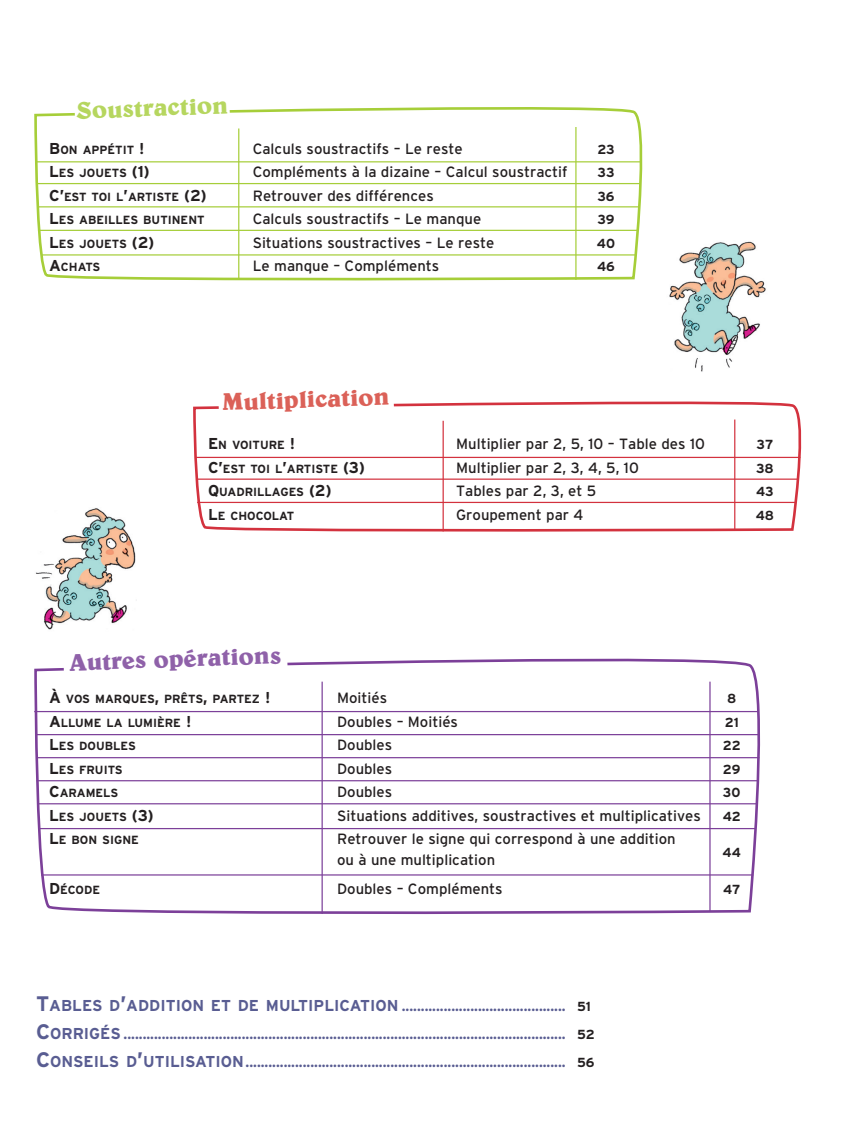
<style>
.page{position:relative;width:846px;height:1141px;background:#fff}
.page>*{position:absolute;margin:0;border:0;box-sizing:border-box;transform-origin:0 0}
.t1{font:700 24.32px "Belwe Std";color:#8f61a9}
.t2{font:700 24.32px "Belwe Std";color:#db6158}
.t3{font:700 24.32px "Belwe Std";color:#b6d65f}
.t4{font:14.88px/21px "Interstate";color:#231f20}
.t5{font:700 14px/28px "Interstate";color:#595d92}
.t6{font:700 13.12px "Interstate";color:#231f20}
.t7{font:700 11.9px "Interstate";color:#231f20}
.s1{font-size:15.75px}
.s2{font-size:21px}
.s3{font-size:13.12px;color:#231f20}
</style>
<div class="page">
<svg style="left:34px;top:107px;width:609px;height:174px"></svg>
<hr style="left:575px;top:127px;width:1px;height:153px;background:#a6ce39">
<hr style="left:238px;top:128px;width:1px;height:151px;background:#a6ce39">
<hr style="left:36px;top:161px;width:605px;height:1px;background:#a6ce39">
<hr style="left:36px;top:183px;width:604px;height:1px;background:#a6ce39">
<hr style="left:38px;top:206px;width:601px;height:1px;background:#a6ce39">
<hr style="left:38px;top:230px;width:600px;height:1px;background:#a6ce39">
<hr style="left:41px;top:254px;width:594px;height:2px;background:#a6ce39">
<svg style="left:74px;top:107px;width:156px;height:15px"></svg>
<svg style="left:193px;top:401px;width:609px;height:131px"></svg>
<hr style="left:734px;top:420px;width:1px;height:109px;background:#d3323e">
<hr style="left:442px;top:421px;width:1px;height:110px;background:#d3323e">
<hr style="left:195px;top:457px;width:605px;height:1px;background:#d3323e">
<hr style="left:196px;top:479px;width:601px;height:1px;background:#d3323e">
<hr style="left:197px;top:502px;width:598px;height:1px;background:#d3323e">
<svg style="left:218px;top:401px;width:176px;height:12px"></svg>
<svg style="left:34px;top:658px;width:727px;height:257px"></svg>
<hr style="left:709px;top:682px;width:1px;height:229px;background:#7c4099">
<hr style="left:321px;top:682px;width:2px;height:232px;background:#7c4099">
<hr style="left:34px;top:711px;width:724px;height:1px;background:#7c4099">
<hr style="left:37px;top:734px;width:722px;height:1px;background:#7c4099">
<hr style="left:37px;top:757px;width:722px;height:1px;background:#7c4099">
<hr style="left:37px;top:780px;width:721px;height:1px;background:#7c4099">
<hr style="left:37px;top:803px;width:720px;height:1px;background:#7c4099">
<hr style="left:39px;top:828px;width:716px;height:1px;background:#7c4099">
<hr style="left:41px;top:874px;width:712px;height:2px;background:#7c4099">
<svg style="left:63px;top:658px;width:224px;height:16px"></svg>
<img style="left:669px;top:241px;width:97px;height:131px">
<img style="left:36px;top:508px;width:100px;height:122px">
<h1 class="t3" style="left:76px;top:96px;width:153px;rotate:-2deg">Soustraction</h1>
<p class="t7" style="left:49px;top:142px;width:97px"><span class="s1">B</span>ON APPÉTIT <span class="s1">!</span></p>
<p class="t4" style="left:252px;top:138px;width:211px">Calculs soustractifs – Le reste</p>
<p class="t6" style="left:597px;top:141px;width:19px">23</p>
<p class="t7" style="left:49px;top:166px;width:102px"><span class="s1">L</span>ES JOUETS <span class="s1">(1)</span></p>
<p class="t4" style="left:252px;top:161px;width:316px">Compléments à la dizaine – Calcul soustractif</p>
<p class="t6" style="left:597px;top:165px;width:18px">33</p>
<p class="t7" style="left:49px;top:189px;width:159px"><span class="s1">C’</span>EST TOI L<span class="s1">’</span>ARTISTE <span class="s1">(2)</span></p>
<p class="t4" style="left:252px;top:185px;width:183px">Retrouver des différences</p>
<p class="t6" style="left:597px;top:188px;width:19px">36</p>
<p class="t7" style="left:49px;top:213px;width:157px"><span class="s1">L</span>ES ABEILLES BUTINENT</p>
<p class="t4" style="left:252px;top:208px;width:230px">Calculs soustractifs – Le manque</p>
<p class="t6" style="left:597px;top:212px;width:19px">39</p>
<p class="t7" style="left:49px;top:236px;width:107px"><span class="s1">L</span>ES JOUETS <span class="s1">(2)</span></p>
<p class="t4" style="left:252px;top:232px;width:243px">Situations soustractives – Le reste</p>
<p class="t6" style="left:597px;top:235px;width:20px">40</p>
<p class="t7" style="left:49px;top:260px;width:53px"><span class="s1">A</span>CHATS</p>
<p class="t4" style="left:252px;top:255px;width:188px">Le manque – Compléments</p>
<p class="t6" style="left:597px;top:259px;width:19px">46</p>
<h1 class="t2" style="left:222px;top:387px;width:168px;rotate:-2deg">Multiplication</h1>
<p class="t7" style="left:208px;top:438px;width:89px"><span class="s1">E</span>N VOITURE <span class="s1">!</span></p>
<p class="t4" style="left:456px;top:433px;width:250px">Multiplier par 2, 5, 10 – Table des 10</p>
<p class="t6" style="left:756px;top:437px;width:18px">37</p>
<p class="t7" style="left:208px;top:461px;width:158px"><span class="s1">C’</span>EST TOI L<span class="s1">’</span>ARTISTE <span class="s1">(3)</span></p>
<p class="t4" style="left:456px;top:457px;width:184px">Multiplier par 2, 3, 4, 5, 10</p>
<p class="t6" style="left:756px;top:460px;width:19px">38</p>
<p class="t7" style="left:208px;top:485px;width:125px"><span class="s1">Q</span>UADRILLAGES <span class="s1">(2)</span></p>
<p class="t4" style="left:456px;top:480px;width:142px">Tables par 2, 3, et 5</p>
<p class="t6" style="left:756px;top:484px;width:19px">43</p>
<p class="t7" style="left:208px;top:508px;width:88px"><span class="s1">L</span>E CHOCOLAT</p>
<p class="t4" style="left:456px;top:504px;width:129px">Groupement par 4</p>
<p class="t6" style="left:755px;top:507px;width:20px">48</p>
<h1 class="t1" style="left:69px;top:648px;width:213px;rotate:-2deg">Autres opérations</h1>
<p class="t7" style="left:49px;top:692px;width:223px"><span class="s1">À</span> VOS MARQUES<span class="s1">,</span> PRÊTS<span class="s1">,</span> PARTEZ <span class="s1">!</span></p>
<p class="t4" style="left:337px;top:688px;width:52px">Moitiés</p>
<p class="t6" style="left:727px;top:691px;width:11px">8</p>
<p class="t7" style="left:49px;top:715px;width:144px"><span class="s1">A</span>LLUME LA LUMIÈRE <span class="s1">!</span></p>
<p class="t4" style="left:337px;top:711px;width:122px">Doubles – Moitiés</p>
<p class="t6" style="left:724px;top:714px;width:16px">21</p>
<p class="t7" style="left:49px;top:739px;width:88px"><span class="s1">L</span>ES DOUBLES</p>
<p class="t4" style="left:337px;top:735px;width:57px">Doubles</p>
<p class="t6" style="left:722px;top:738px;width:19px">22</p>
<p class="t7" style="left:49px;top:762px;width:75px"><span class="s1">L</span>ES FRUITS</p>
<p class="t4" style="left:337px;top:758px;width:57px">Doubles</p>
<p class="t6" style="left:722px;top:761px;width:19px">29</p>
<p class="t7" style="left:49px;top:786px;width:71px"><span class="s1">C</span>ARAMELS</p>
<p class="t4" style="left:337px;top:781px;width:57px">Doubles</p>
<p class="t6" style="left:722px;top:785px;width:19px">30</p>
<p class="t7" style="left:49px;top:809px;width:106px"><span class="s1">L</span>ES JOUETS <span class="s1">(3)</span></p>
<p class="t4" style="left:337px;top:805px;width:365px">Situations additives, soustractives et multiplicatives</p>
<p class="t6" style="left:722px;top:808px;width:20px">42</p>
<p class="t7" style="left:49px;top:833px;width:91px"><span class="s1">L</span>E BON SIGNE</p>
<p class="t4" style="left:337px;top:828px;width:340px">Retrouver le signe qui correspond à une addition ou à une multiplication</p>
<p class="t6" style="left:722px;top:844px;width:20px">44</p>
<p class="t7" style="left:49px;top:882px;width:52px"><span class="s1">D</span>ÉCODE</p>
<p class="t4" style="left:337px;top:878px;width:167px">Doubles – Compléments</p>
<p class="t6" style="left:722px;top:881px;width:19px">47</p>
<p class="t5" style="left:36px;top:991px;width:560px"><span class="s2">T</span><span class="s1">ABL ES D</span><span class="s2">’</span><span class="s1">ADDITION ET DE MULTIPL ICATION</span> ........................................... <span class="s3">51<br></span><span class="s2">C</span><span class="s1">ORRIGÉS</span> .................................................................................................................... <span class="s3">52<br></span><span class="s2">C</span><span class="s1">ONSEILS D</span><span class="s2">’</span><span class="s1">UTIL ISATION</span>.................................................................................... <span class="s3">56</span></p>
</div>
